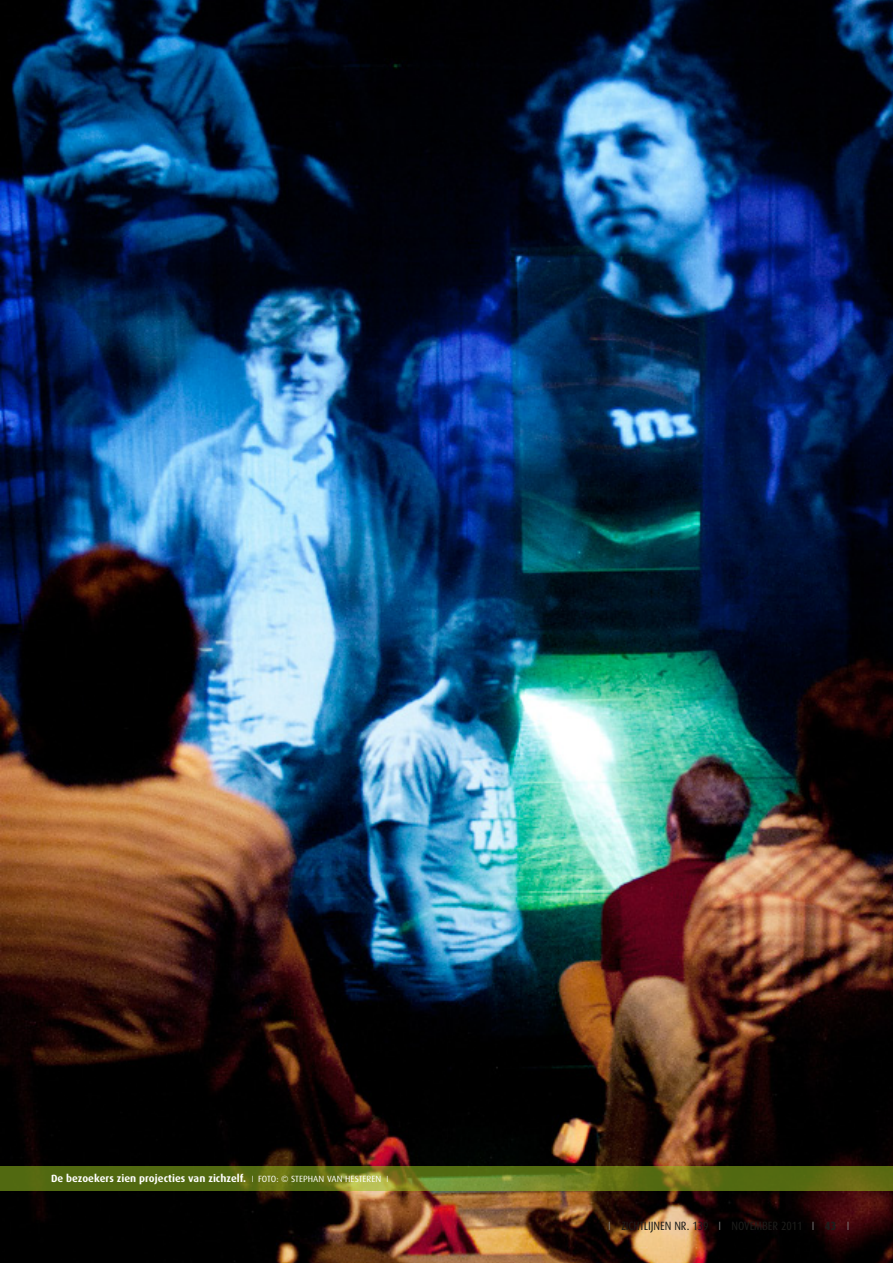
<style>
.page{position:relative;width:893px;height:1263px;background:#fff}
.page>*{position:absolute;margin:0;border:0;box-sizing:border-box;transform-origin:0 0}
.t1{font:12px "Dax Condensed";letter-spacing:-.005em;color:#1d1d1b}
.t2{font:700 10.5px "Dax";letter-spacing:.005em;color:#fff}
.t3{font:9px "Dax";color:#fff}
.t4{font:300 9px "Dax Condensed";color:#fff}
.s1{font-family:"Dax Condensed";font-weight:300;font-size:9px}
.s2{font-weight:400;font-size:9px}
.s3{font-weight:300;color:#878787}
.s4{font-weight:900}
</style>
<div class="page">
<img style="left:0;top:0;width:893px;height:1263px">
<svg style="left:0;top:1166px;width:893px;height:25px;background:#627318"></svg>
<p class="t2" style="left:51px;top:1172px;width:246px">De bezoekers zien projecties van zichzelf. <span class="s1">I</span> <span class="s2">FOTO: © STEPHAN</span></p>
<p class="t3" style="left:327px;top:1174px;width:6px">VAN</p>
<p class="t3" style="left:345px;top:1174px;width:19px">HESTEREN</p>
<p class="t4" style="left:386px;top:1174px;width:3px">I</p>
<p class="t1" style="left:608px;top:1219px;width:23px"><span class="s3">I</span> ZICHTLI</p>
<p class="t1" style="left:651px;top:1219px;width:10px">JNEN</p>
<p class="t1" style="left:674px;top:1219px;width:176px">NR. 139 <span class="s3">I</span> NOVEMBER 2011 <span class="s3">I</span> <span class="s4">43</span> <span class="s3">I</span></p>
</div>
